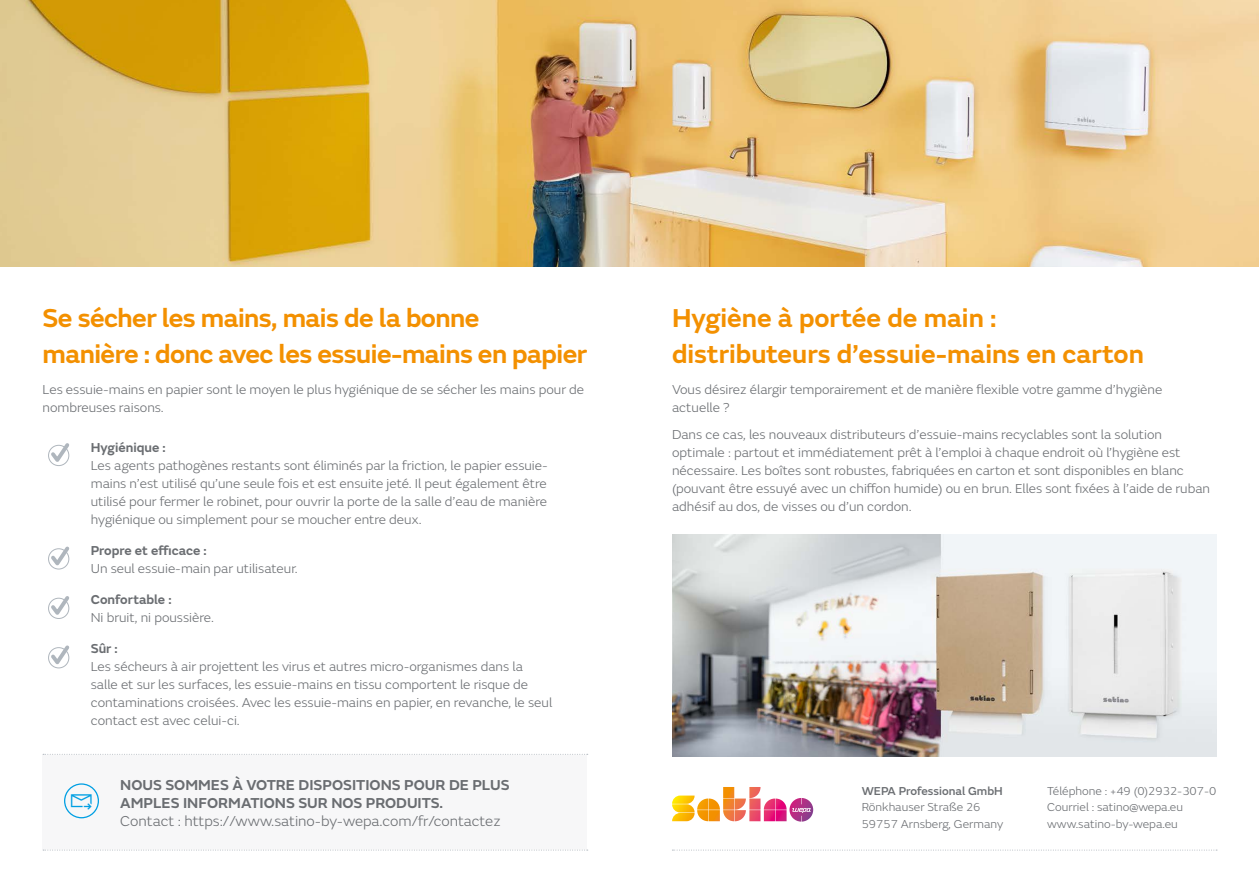
<style>
.page{position:relative;width:1259px;height:893px;background:#fff}
.page>*{position:absolute;margin:0;border:0;box-sizing:border-box;transform-origin:0 0}
.t1{font:600 27px/36px "FS Emeric";letter-spacing:-.02em;color:#f39000}
.t2{font:600 27px/36px "FS Emeric";color:#f39000}
.t3{font:600 15px/18px "FS Emeric";color:#6a6d71}
.t4{font:300 15px "FS Emeric";color:#6a6d71}
.t5{font:300 13.5px/18px "FS Emeric";color:#6a6d71}
.t6{font:600 13.5px "FS Emeric";color:#6a6d71}
.t7{font:300 12px/16.5px "FS Emeric";color:#6a6d71}
.t8{font:500 12px "FS Emeric";color:#6a6d71}
</style>
<div class="page">
<img style="left:0;top:0;width:1259px;height:267px">
<div style="left:43px;top:754px;width:544px;height:96px;background:#f7f7f8"></div>
<svg style="left:43px;top:754px;width:545px;height:1px"></svg>
<svg style="left:43px;top:850px;width:545px;height:1px"></svg>
<div style="left:64px;top:783px;width:35px;height:35px;border:1px solid #009fe3;border-radius:50%"></div>
<svg style="left:48px;top:443px;width:22px;height:23px"></svg>
<svg style="left:48px;top:546px;width:22px;height:24px"></svg>
<svg style="left:48px;top:596px;width:22px;height:23px"></svg>
<svg style="left:48px;top:645px;width:22px;height:24px"></svg>
<svg style="left:672px;top:787px;width:141px;height:35px"></svg>
<svg style="left:672px;top:850px;width:545px;height:1px"></svg>
<img style="left:672px;top:535px;width:544px;height:222px">
<h1 class="t1" style="left:43px;top:298px;width:546px">Se sécher les mains, mais de la bonne<br>manière : donc avec les essuie-mains en papier</h1>
<p class="t5" style="left:43px;top:380px;width:543px">Les essuie-mains en papier sont le moyen le plus hygiénique de se sécher les mains pour de nombreuses raisons.</p>
<p class="t6" style="left:91px;top:437px;width:76px">Hygiénique :</p>
<p class="t5" style="left:91px;top:456px;width:458px;text-align:justify">Les agents pathogènes restants sont éliminés par la friction, le papier essuie&shy;mains n’est utilisé qu’une seule fois et est ensuite jeté. Il peut également être utilisé pour fermer le robinet, pour ouvrir la porte de la salle d’eau de manière hygiénique ou simplement pour se moucher entre deux.</p>
<p class="t6" style="left:91px;top:540px;width:117px">Propre et efficace :</p>
<p class="t5" style="left:91px;top:559px;width:208px">Un seul essuie-main par utilisateur.</p>
<p class="t6" style="left:91px;top:589px;width:82px">Confortable :</p>
<p class="t5" style="left:91px;top:608px;width:125px">Ni bruit, ni poussière.</p>
<p class="t6" style="left:91px;top:638px;width:28px">Sûr :</p>
<p class="t5" style="left:91px;top:657px;width:463px">Les sécheurs à air projettent les virus et autres micro-organismes dans la salle et sur les surfaces, les essuie-mains en tissu comportent le risque de contaminations croisées. Avec les essuie-mains en papier, en revanche, le seul contact est avec celui-ci.</p>
<p class="t3" style="left:120px;top:775px;width:391px">NOUS SOMMES À VOTRE DISPOSITIONS POUR DE PLUS<br>AMPLES INFORMATIONS SUR NOS PRODUITS.</p>
<p class="t4" style="left:120px;top:810px;width:382px">Contact : https://www.satino-by-wepa.com/fr/contactez</p>
<h1 class="t2" style="left:672px;top:298px;width:473px">Hygiène à portée de main : distributeurs d’essuie-mains en carton</h1>
<p class="t5" style="left:672px;top:380px;width:492px">Vous désirez élargir temporairement et de manière flexible votre gamme d’hygiène actuelle ?</p>
<p class="t5" style="left:672px;top:424px;width:539px">Dans ce cas, les nouveaux distributeurs d’essuie-mains recyclables sont la solution optimale : partout et immédiatement prêt à l’emploi à chaque endroit où l’hygiène est nécessaire. Les boîtes sont robustes, fabriquées en carton et sont disponibles en blanc (pouvant être essuyé avec un chiffon humide) ou en brun. Elles sont fixées à l’aide de ruban adhésif au dos, de visses ou d’un cordon.</p>
<p class="t8" style="left:861px;top:782px;width:143px">WEPA Professional GmbH</p>
<p class="t7" style="left:861px;top:798px;width:143px">Rönkhauser Straße 26<br>59757 Arnsberg, Germany</p>
<p class="t7" style="left:1047px;top:782px;width:171px">Téléphone : +49 (0)2932-307-0<br>Courriel : satino@wepa.eu www.satino-by-wepa.eu</p>
</div>
